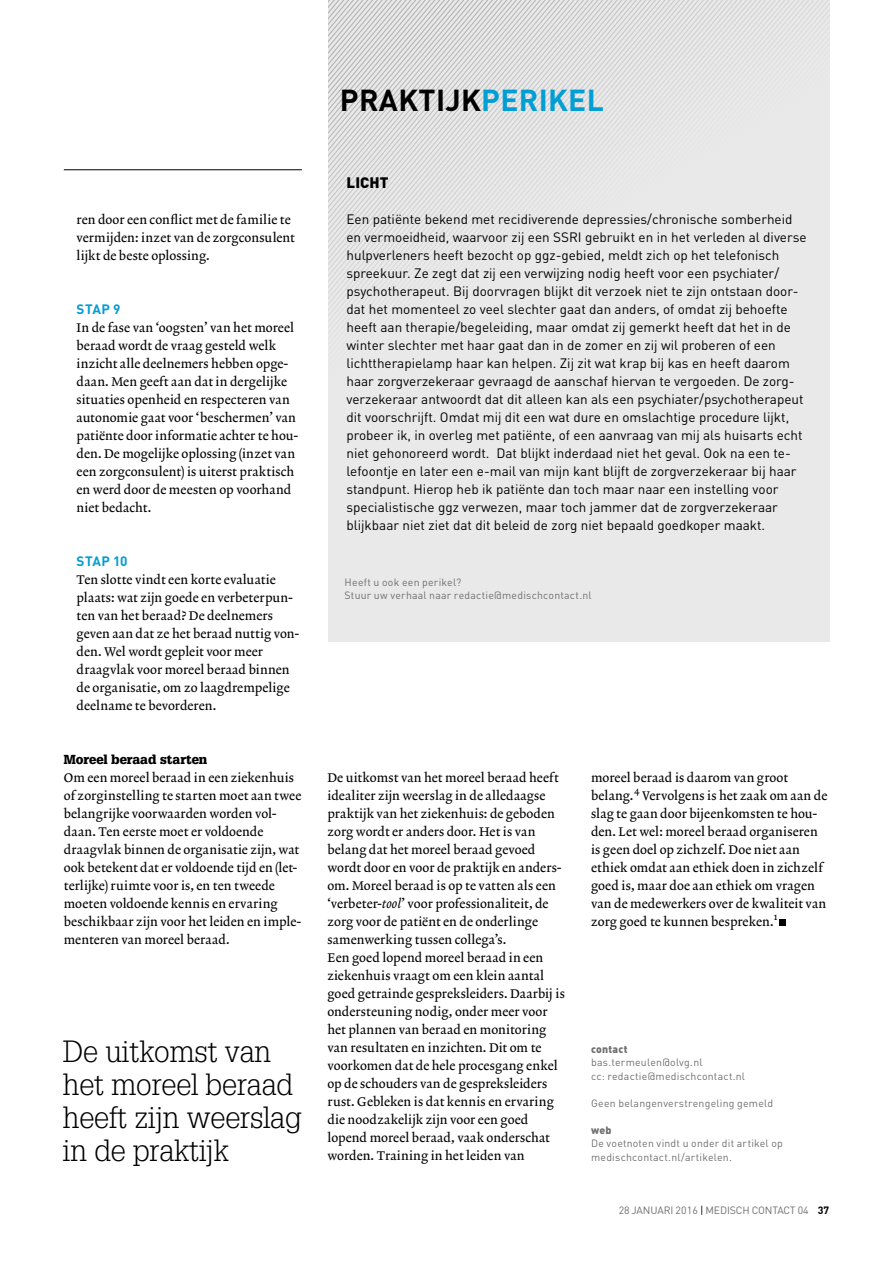
<style>
.page{position:relative;width:893px;height:1263px;background:#fff}
.page>*{position:absolute;margin:0;border:0;box-sizing:border-box;transform-origin:0 0}
.t1{font:300 30px/33px "Glypha LT Std";letter-spacing:-.005em;color:#000}
.t2{font:700 30px "DINOT";letter-spacing:.01em;color:#000}
.t3{font:900 15px "DINOT";letter-spacing:.01em;color:#000}
.t4{font:13.5px/18px "DINOT";color:#000}
.t5{font:700 13.5px "DINOT";letter-spacing:.035em;color:#009ed4}
.t6{font:12.75px/18px "Lexicon No 2 Roman A";letter-spacing:.01em;color:#000}
.t7{font:900 12.75px "Glypha LT Std";color:#000}
.t8{font:10.5px/13.5px "DINOT";letter-spacing:.02em;color:#706f6f}
.t9{font:10.5px "DINOT";letter-spacing:-.015em;color:#706f6f}
.t10{font:900 10.5px "DINOT";letter-spacing:.025em;color:#706f6f}
.t11{font:10.2px "Lexicon No 2 Roman A";color:#000}
.s1{color:#009ed4}
.s2{font-family:"Lexicon No 2 Italic A"}
.s3{color:#000}
.s4{font-weight:700;color:#000}
</style>
<div class="page">
<hr style="left:64px;top:169px;width:238px;height:1px;background:#000">
<div style="left:779px;top:919px;width:7px;height:7px;background:#000"></div>
<div style="left:328px;top:0;width:501px;height:641px;background:#e9e9e9"></div>
<p class="t6" style="left:77px;top:211px;width:220px">ren door een conflict met de familie te vermijden: inzet van de zorgconsulent lijkt de beste oplossing.</p>
<p class="t5" style="left:77px;top:300px;width:45px">STAP 9</p>
<p class="t6" style="left:77px;top:319px;width:223px">In de fase van ‘oogsten’ van het moreel beraad wordt de vraag gesteld welk inzicht alle deelnemers hebben opge&shy;daan. Men geeft aan dat in dergelijke situaties openheid en respecteren van autonomie gaat voor ‘beschermen’ van patiënte door informatie achter te hou&shy;den. De mogelijke oplossing (inzet van een zorgconsulent) is uiterst praktisch en werd door de meesten op voorhand niet bedacht.</p>
<p class="t5" style="left:77px;top:552px;width:53px">STAP 10</p>
<p class="t6" style="left:77px;top:571px;width:224px">Ten slotte vindt een korte evaluatie plaats: wat zijn goede en verbeterpun&shy;ten van het beraad? De deelnemers geven aan dat ze het beraad nuttig von&shy;den. Wel wordt gepleit voor meer draagvlak voor moreel beraad binnen de organisatie, om zo laagdrempelige deelname te bevorderen.</p>
<h1 class="t2" style="left:340px;top:81px;width:265px">PRAKTIJK<span class="s1">PERIKEL</span></h1>
<p class="t3" style="left:347px;top:173px;width:44px">LICHT</p>
<p class="t4" style="left:346px;top:210px;width:461px">Een patiënte bekend met recidiverende depressies/chronische somberheid en vermoeidheid, waarvoor zij een SSRI gebruikt en in het verleden al diverse hulpverleners heeft bezocht op ggz-gebied, meldt zich op het telefonisch spreekuur. Ze zegt dat zij een verwijzing nodig heeft voor een psychiater/ psychotherapeut. Bij doorvragen blijkt dit verzoek niet te zijn ontstaan door&shy;dat het momenteel zo veel slechter gaat dan anders, of omdat zij behoefte heeft aan therapie/begeleiding, maar omdat zij gemerkt heeft dat het in de winter slechter met haar gaat dan in de zomer en zij wil proberen of een lichttherapielamp haar kan helpen. Zij zit wat krap bij kas en heeft daarom haar zorgverzekeraar gevraagd de aanschaf hiervan te vergoeden. De zorg&shy;verzekeraar antwoordt dat dit alleen kan als een psychiater/psychotherapeut dit voorschrijft. Omdat mij dit een wat dure en omslachtige procedure lijkt, probeer ik, in overleg met patiënte, of een aanvraag van mij als huisarts echt niet gehonoreerd wordt. Dat blijkt inderdaad niet het geval. Ook na een te&shy;lefoontje en later een e-mail van mijn kant blijft de zorgverzekeraar bij haar standpunt. Hierop heb ik patiënte dan toch maar naar een instelling voor specialistische ggz verwezen, maar toch jammer dat de zorgverzekeraar blijkbaar niet ziet dat dit beleid de zorg niet bepaald goedkoper maakt.</p>
<p class="t8" style="left:345px;top:575px;width:248px">Heeft u ook een perikel?<br>Stuur uw verhaal naar redactie@medischcontact.nl</p>
<p class="t7" style="left:64px;top:752px;width:145px">Moreel beraad starten</p>
<p class="t6" style="left:64px;top:769px;width:239px">Om een moreel beraad in een ziekenhuis of zorginstelling te starten moet aan twee belangrijke voorwaarden worden vol&shy;daan. Ten eerste moet er voldoende draagvlak binnen de organisatie zijn, wat ook betekent dat er voldoende tijd en (let&shy;terlijke) ruimte voor is, en ten tweede moeten voldoende kennis en ervaring beschikbaar zijn voor het leiden en imple&shy;menteren van moreel beraad.</p>
<p class="t6" style="left:327px;top:769px;width:239px">De uitkomst van het moreel beraad heeft idealiter zijn weerslag in de alledaagse praktijk van het ziekenhuis: de geboden zorg wordt er anders door. Het is van belang dat het moreel beraad gevoed wordt door en voor de praktijk en anders&shy;om. Moreel beraad is op te vatten als een ‘verbeter-<span class="s2">tool</span>’ voor professionaliteit, de zorg voor de patiënt en de onderlinge samenwerking tussen collega’s.<br>Een goed lopend moreel beraad in een ziekenhuis vraagt om een klein aantal goed getrainde gespreksleiders. Daarbij is ondersteuning nodig, onder meer voor het plannen van beraad en monitoring van resultaten en inzichten. Dit om te voorkomen dat de hele procesgang enkel op de schouders van de gespreksleiders rust. Gebleken is dat kennis en ervaring die noodzakelijk zijn voor een goed lopend moreel beraad, vaak onderschat worden. Training in het leiden van</p>
<p class="t6" style="left:591px;top:769px;width:199px">moreel beraad is daarom van groot belang.</p>
<p class="t11" style="left:634px;top:784px;width:7px">4</p>
<p class="t6" style="left:591px;top:787px;width:238px;text-indent:51px">Vervolgens is het zaak om aan de slag te gaan door bijeenkomsten te hou&shy;den. Let wel: moreel beraad organiseren is geen doel op zichzelf. Doe niet aan ethiek omdat aan ethiek doen in zichzelf goed is, maar doe aan ethiek om vragen van de medewerkers over de kwaliteit van zorg goed te kunnen bespreken.</p>
<p class="t11" style="left:774px;top:910px;width:5px">1</p>
<h1 class="t1" style="left:63px;top:1035px;width:240px">De uitkomst van het moreel beraad heeft zijn weerslag in de praktijk</h1>
<p class="t10" style="left:591px;top:1042px;width:38px">contact</p>
<p class="t8" style="left:591px;top:1055px;width:155px">bas.termeulen@olvg.nl<br>cc: redactie@medischcontact.nl</p>
<p class="t8" style="left:591px;top:1096px;width:184px">Geen belangenverstrengeling gemeld</p>
<p class="t10" style="left:591px;top:1123px;width:22px">web</p>
<p class="t8" style="left:591px;top:1136px;width:193px">De voetnoten vindt u onder dit artikel op medischcontact.nl/artikelen.</p>
<p class="t9" style="left:619px;top:1203px;width:212px">28 JANUARI 2016 <span class="s3">|</span> MEDISCH CONTACT 04 <span class="s4">37</span></p>
</div>
